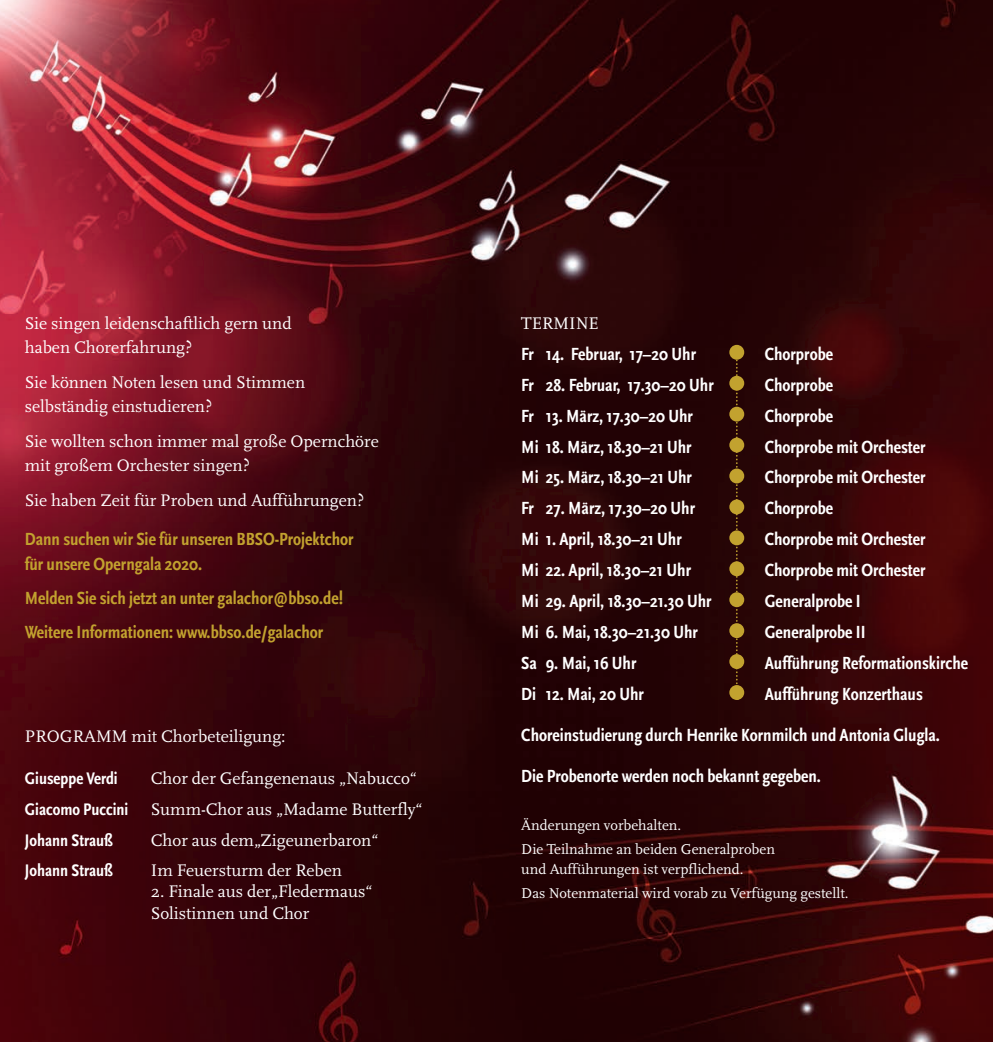
<style>
.page{position:relative;width:993px;height:1042px;background:#fff}
.page>*{position:absolute;margin:0;border:0;box-sizing:border-box;transform-origin:0 0}
.t1{font:18.38px "Scala Sans Bold Con";color:#fff}
.t2{font:18.38px/24.5px "Scala Sans Bold Con";color:#c2a22f}
.t3{font:17.5px/24.5px "Scala";color:#fff}
.t4{font:17.5px "Scala Sans Bold Con";color:#fff}
.t5{font:14.88px/24.2px "Scala";color:#fff}
</style>
<div class="page">
<img style="left:0;top:0;width:992px;height:1042px">
<div style="left:729px;top:345px;width:15px;height:15px;background:#c2a22f;border-radius:50%"></div>
<div style="left:729px;top:376px;width:15px;height:15px;background:#c2a22f;border-radius:50%"></div>
<div style="left:729px;top:407px;width:15px;height:14px;background:#c2a22f;border-radius:50%"></div>
<div style="left:729px;top:438px;width:15px;height:14px;background:#c2a22f;border-radius:50%"></div>
<div style="left:729px;top:468px;width:15px;height:15px;background:#c2a22f;border-radius:50%"></div>
<div style="left:729px;top:499px;width:15px;height:15px;background:#c2a22f;border-radius:50%"></div>
<div style="left:729px;top:530px;width:15px;height:15px;background:#c2a22f;border-radius:50%"></div>
<div style="left:729px;top:561px;width:15px;height:15px;background:#c2a22f;border-radius:50%"></div>
<div style="left:729px;top:592px;width:15px;height:15px;background:#c2a22f;border-radius:50%"></div>
<div style="left:729px;top:623px;width:15px;height:15px;background:#c2a22f;border-radius:50%"></div>
<div style="left:729px;top:654px;width:15px;height:15px;background:#c2a22f;border-radius:50%"></div>
<div style="left:729px;top:685px;width:15px;height:15px;background:#c2a22f;border-radius:50%"></div>
<svg style="left:735px;top:359px;width:2px;height:341px"></svg>
<p class="t3" style="left:25px;top:311px;width:268px">Sie singen leidenschaftlich gern und haben Chorerfahrung?</p>
<p class="t3" style="left:25px;top:370px;width:282px">Sie können Noten lesen und Stimmen selbständig einstudieren?</p>
<p class="t3" style="left:25px;top:429px;width:355px">Sie wollten schon immer mal große Opernchöre mit großem Orchester singen?</p>
<p class="t3" style="left:25px;top:488px;width:341px">Sie haben Zeit für Proben und Aufführungen?</p>
<p class="t2" style="left:25px;top:527px;width:330px">Dann suchen wir Sie für unseren BBSO-Projektchor für unsere Operngala 2020.</p>
<p class="t2" style="left:25px;top:581px;width:320px;line-height:34.5px">Melden Sie sich jetzt an unter galachor@bbso.de!<br>Weitere Informationen: www.bbso.de/galachor</p>
<p class="t3" style="left:25px;top:724px;width:262px">PROGRAMM mit Chorbeteiligung:</p>
<p class="t4" style="left:25px;top:768px;width:94px">Giuseppe Verdi</p>
<p class="t3" style="left:151px;top:766px;width:267px">Chor der Gefangenenaus „Nabucco“</p>
<p class="t4" style="left:25px;top:799px;width:105px">Giacomo Puccini</p>
<p class="t3" style="left:151px;top:796px;width:273px">Summ-Chor aus „Madame Butterfly“</p>
<p class="t4" style="left:25px;top:830px;width:90px">Johann Strauß</p>
<p class="t3" style="left:151px;top:827px;width:229px">Chor aus dem„Zigeunerbaron“</p>
<p class="t4" style="left:25px;top:861px;width:90px">Johann Strauß</p>
<p class="t3" style="left:151px;top:858px;width:192px">Im Feuersturm der Reben</p>
<p class="t3" style="left:151px;top:881px;width:223px;line-height:21px">2. Finale aus der„Fledermaus“<br>Solistinnen und Chor</p>
<p class="t3" style="left:521px;top:311px;width:79px">TERMINE</p>
<p class="t1" style="left:521px;top:344px;width:176px">Fr 14. Februar, 17–20 Uhr</p>
<p class="t1" style="left:764px;top:344px;width:70px">Chorprobe</p>
<p class="t1" style="left:521px;top:375px;width:194px">Fr 28. Februar, 17.30–20 Uhr</p>
<p class="t1" style="left:764px;top:375px;width:70px">Chorprobe</p>
<p class="t1" style="left:521px;top:406px;width:173px">Fr 13. März, 17.30–20 Uhr</p>
<p class="t1" style="left:764px;top:406px;width:70px">Chorprobe</p>
<p class="t1" style="left:521px;top:437px;width:172px">Mi 18. März, 18.30–21 Uhr</p>
<p class="t1" style="left:764px;top:437px;width:162px">Chorprobe mit Orchester</p>
<p class="t1" style="left:521px;top:468px;width:172px">Mi 25. März, 18.30–21 Uhr</p>
<p class="t1" style="left:764px;top:468px;width:162px">Chorprobe mit Orchester</p>
<p class="t1" style="left:521px;top:498px;width:175px">Fr 27. März, 17.30–20 Uhr</p>
<p class="t1" style="left:764px;top:498px;width:70px">Chorprobe</p>
<p class="t1" style="left:521px;top:529px;width:162px">Mi 1. April, 18.30–21 Uhr</p>
<p class="t1" style="left:764px;top:529px;width:162px">Chorprobe mit Orchester</p>
<p class="t1" style="left:521px;top:560px;width:171px">Mi 22. April, 18.30–21 Uhr</p>
<p class="t1" style="left:764px;top:560px;width:162px">Chorprobe mit Orchester</p>
<p class="t1" style="left:521px;top:591px;width:192px">Mi 29. April, 18.30–21.30 Uhr</p>
<p class="t1" style="left:764px;top:591px;width:97px">Generalprobe I</p>
<p class="t1" style="left:521px;top:622px;width:178px">Mi 6. Mai, 18.30–21.30 Uhr</p>
<p class="t1" style="left:764px;top:622px;width:102px">Generalprobe II</p>
<p class="t1" style="left:521px;top:653px;width:117px">Sa 9. Mai, 16 Uhr</p>
<p class="t1" style="left:764px;top:653px;width:205px">Aufführung Reformationskirche</p>
<p class="t1" style="left:521px;top:684px;width:124px">Di 12. Mai, 20 Uhr</p>
<p class="t1" style="left:764px;top:684px;width:159px">Aufführung Konzerthaus</p>
<p class="t1" style="left:521px;top:725px;width:420px">Choreinstudierung durch Henrike Kornmilch und Antonia Glugla.</p>
<p class="t1" style="left:521px;top:766px;width:301px">Die Probenorte werden noch bekannt gegeben.</p>
<p class="t5" style="left:521px;top:813px;width:255px">Änderungen vorbehalten.<br>Die Teilnahme an beiden Generalproben</p>
<p class="t5" style="left:521px;top:856px;width:328px">und Aufführungen ist verpflichend.<br>Das Notenmaterial wird vorab zu Verfügung gestellt.</p>
</div>
